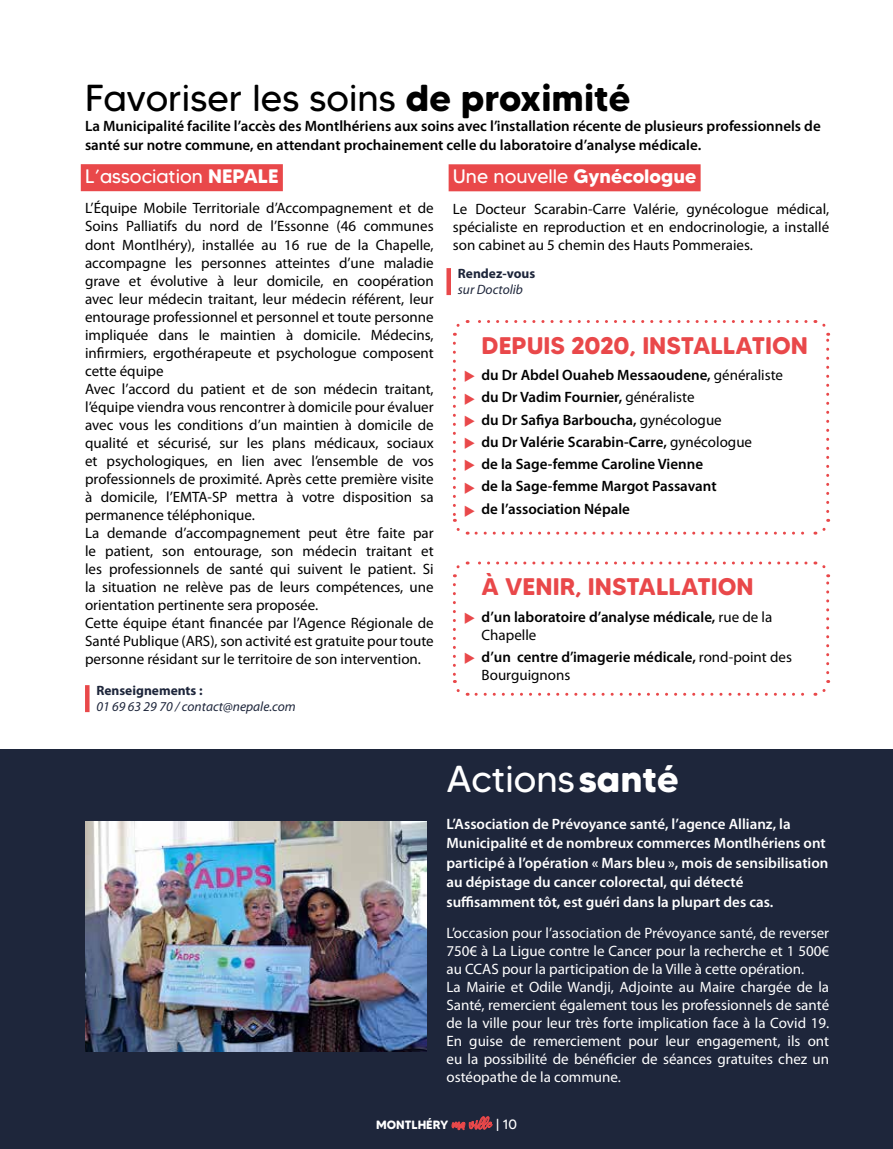
<style>
.page{position:relative;width:893px;height:1149px;background:#fff}
.page>*{position:absolute;margin:0;border:0;box-sizing:border-box;transform-origin:0 0}
.t1{font:37.5px "MADE Tommy Soft";color:#000}
.t2{font:37.5px "MADE Tommy Soft";color:#fff}
.t3{font:700 24px "MADE Tommy Soft";color:#e9484a}
.t4{font:19.5px "MADE Tommy Soft";color:#fff}
.t5{font:15px/18px "Myriad Pro";color:#000}
.t6{font:600 15px/22.2px "Myriad Pro";color:#000}
.t7{font:15px/18px "Myriad Pro";color:#fff}
.t8{font:600 15px/19.5px "Myriad Pro";color:#fff}
.t9{font:italic 13.5px "Myriad Pro";color:#1e263b}
.t10{font:700 13.5px "Myriad Pro";color:#1e263b}
.t11{font:13.5px/22.5px "Wingdings 3";color:#e9484a;text-align:justify}
.t12{font:700 12px "MADE Tommy Soft";color:#fff}
.s1{font-weight:700}
.s2{font-weight:400}
.s3{font-family:"raustila";font-weight:400;font-size:15px;color:#e9484a}
.s4{font-weight:400;font-size:13.5px}
</style>
<div class="page">
<div style="left:81px;top:164px;width:202px;height:27px;background:#e9484a"></div>
<svg style="left:453px;top:343px;width:15px;height:192px"></svg>
<svg style="left:476px;top:518px;width:355px;height:16px"></svg>
<svg style="left:815px;top:320px;width:14px;height:191px"></svg>
<svg style="left:453px;top:320px;width:353px;height:16px"></svg>
<div style="left:85px;top:685px;width:5px;height:27px;background:#e9484a"></div>
<div style="left:446px;top:268px;width:5px;height:27px;background:#e9484a"></div>
<div style="left:0;top:749px;width:893px;height:399px;background:#1e263b"></div>
<div style="left:449px;top:164px;width:252px;height:27px;background:#e9484a"></div>
<img style="left:85px;top:821px;width:341px;height:229px">
<svg style="left:452px;top:561px;width:379px;height:135px"></svg>
<h1 class="t1" style="left:85px;top:75px;width:547px">Favoriser les soins <span class="s1">de proximité</span></h1>
<p class="t6" style="left:85px;top:116px;width:737px;line-height:19.5px">La Municipalité facilite l’accès des Montlhériens aux soins avec l’installation récente de plusieurs professionnels de santé sur notre commune, en attendant prochainement celle du laboratoire d’analyse médicale.</p>
<h3 class="t4" style="left:85px;top:164px;width:195px">L’association <span class="s1">NEPALE</span></h3>
<p class="t5" style="left:85px;top:199px;width:350px">L’Équipe Mobile Territoriale d’Accompagnement et de Soins Palliatifs du nord de l’Essonne (46 communes dont Montlhéry), installée au 16 rue de la Chapelle, accompagne les personnes atteintes d’une maladie grave et évolutive à leur domicile, en coopération avec leur médecin traitant, leur médecin référent, leur entourage professionnel et personnel et toute personne impliquée dans le maintien à domicile. Médecins, infirmiers, ergothérapeute et psychologue composent cette équipe<br>Avec l’accord du patient et de son médecin traitant, l’équipe viendra vous rencontrer à domicile pour évaluer avec vous les conditions d’un maintien à domicile de qualité et sécurisé, sur les plans médicaux, sociaux et psychologiques, en lien avec l’ensemble de vos professionnels de proximité. Après cette première visite à domicile, l’EMTA-SP mettra à votre disposition sa permanence téléphonique.<br>La demande d’accompagnement peut être faite par le patient, son entourage, son médecin traitant et les professionnels de santé qui suivent le patient. Si la situation ne relève pas de leurs compétences, une orientation pertinente sera proposée.<br>Cette équipe étant financée par l’Agence Régionale de Santé Publique (ARS), son activité est gratuite pour toute personne résidant sur le territoire de son intervention.</p>
<h3 class="t4" style="left:453px;top:164px;width:245px">Une nouvelle <span class="s1">Gynécologue</span></h3>
<p class="t5" style="left:453px;top:199px;width:378px;text-align:justify">Le Docteur Scarabin-Carre Valérie, gynécologue médical, spécialiste en reproduction et en endocrinologie, a installé son cabinet au 5 chemin des Hauts Pommeraies.</p>
<p class="t10" style="left:458px;top:265px;width:79px">Rendez-vous</p>
<p class="t9" style="left:458px;top:281px;width:67px">sur Doctolib</p>
<h2 class="t3" style="left:482px;top:330px;width:328px">DEPUIS 2020, INSTALLATION</h2>
<p class="t6" style="left:482px;top:363px;width:303px">du Dr Abdel Ouaheb Messaoudene, <span class="s2">généraliste </span>du Dr Vadim Fournier, <span class="s2">généraliste<br></span>du Dr Safiya Barboucha, <span class="s2">gynécologue<br></span>du Dr Valérie Scarabin-Carre, <span class="s2">gynécologue<br></span>de la Sage-femme Caroline Vienne<br>de la Sage-femme Margot Passavant<br>de l’association Népale</p>
<p class="t11" style="left:464px;top:364px;width:13px">◆ ◆ ◆ ◆ ◆ ◆ ◆</p>
<h2 class="t3" style="left:482px;top:571px;width:274px">À VENIR, INSTALLATION</h2>
<p class="t6" style="left:482px;top:607px;width:292px;line-height:18px">d’un laboratoire d’analyse médicale, <span class="s2">rue de la<br>Chapelle</span></p>
<p class="t6" style="left:482px;top:647px;width:312px;line-height:18px">d’un centre d’imagerie médicale, <span class="s2">rond-point des<br>Bourguignons</span></p>
<p class="t10" style="left:96px;top:681px;width:108px">Renseignements :</p>
<p class="t9" style="left:96px;top:698px;width:201px">01 69 63 29 70 / contact@nepale.com</p>
<h1 class="t2" style="left:446px;top:755px;width:234px">Actions<span class="s1">santé</span></h1>
<p class="t8" style="left:446px;top:813px;width:383px">L’Association de Prévoyance santé, l’agence Allianz, la Municipalité et de nombreux commerces Montlhériens ont participé à l’opération « Mars bleu », mois de sensibilisation au dépistage du cancer colorectal, qui détecté suffisamment tôt, est guéri dans la plupart des cas.</p>
<p class="t7" style="left:446px;top:923px;width:384px">L’occasion pour l’association de Prévoyance santé, de reverser 750€ à La Ligue contre le Cancer pour la recherche et 1 500€ au CCAS pour la participation de la Ville à cette opération.<br>La Mairie et Odile Wandji, Adjointe au Maire chargée de la Santé, remercient également tous les professionnels de santé de la ville pour leur très forte implication face à la Covid 19.<br>En guise de remerciement pour leur engagement, ils ont eu la possibilité de bénéficier de séances gratuites chez un ostéopathe de la commune.</p>
<p class="t12" style="left:376px;top:1117px;width:142px">MONTLHÉRY <span class="s3">ma ville</span> <span class="s4">| 10</span></p>
</div>
